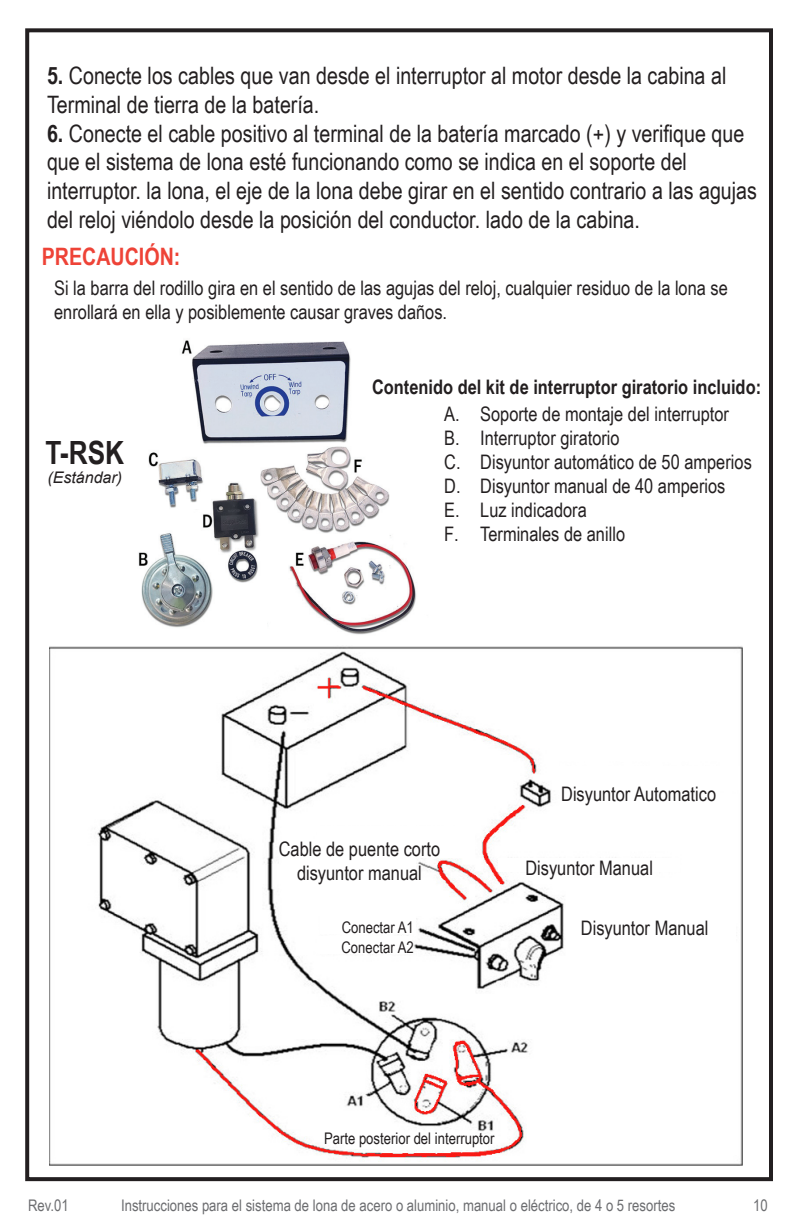
<style>
.page{position:relative;width:792px;height:1224px;background:#fff}
.page>*{position:absolute;margin:0;border:0;box-sizing:border-box;transform-origin:0 0}
.t1{font:700 32px "Arial Narrow";color:#231f20}
.t2{font:24px/28.8px "Arial Narrow";color:#231f20}
.t3{font:700 24px "Arial Narrow";color:#ee4337}
.t4{font:20px/24px "Arial Narrow";color:#231f20}
.t5{font:700 20px "Arial Narrow";color:#231f20}
.t6{font:16px "Arial Narrow";color:#6c6d70}
.t7{font:16px "Arial Narrow";color:#231f20}
.t8{font:italic 16px "Arial";color:#231f20}
.s1{font-weight:700}
</style>
<div class="page">
<div style="left:25px;top:28px;width:748px;height:1153px;border:4px solid #231f20"></div>
<img style="left:138px;top:340px;width:278px;height:295px">
<img style="left:49px;top:646px;width:694px;height:520px">
<div style="left:552px;top:766px;width:188px;height:24px;background:#fff"></div>
<div style="left:318px;top:826px;width:150px;height:32px;background:#fff"></div>
<div style="left:320px;top:856px;width:96px;height:22px;background:#fff"></div>
<div style="left:498px;top:858px;width:182px;height:14px;background:#fff"></div>
<div style="left:570px;top:918px;width:166px;height:36px;background:#fff"></div>
<div style="left:320px;top:914px;width:96px;height:20px;background:#fff"></div>
<div style="left:318px;top:936px;width:94px;height:18px;background:#fff"></div>
<div style="left:378px;top:1134px;width:110px;height:16px;background:#fff"></div>
<p class="t2" style="left:47px;top:60px;width:681px"><span class="s1">5.</span> Conecte los cables que van desde el interruptor al motor desde la cabina al<br>Terminal de tierra de la batería.</p>
<p class="t2" style="left:47px;top:118px;width:712px"><span class="s1">6.</span> Conecte el cable positivo al terminal de la batería marcado (+) y verifique que que el sistema de lona esté funcionando como se indica en el soporte del interruptor. la lona, el eje de la lona debe girar en el sentido contrario a las agujas del reloj viéndolo desde la posición del conductor. lado de la cabina.</p>
<p class="t3" style="left:42px;top:238px;width:140px">PRECAUCIÓN:</p>
<p class="t4" style="left:54px;top:276px;width:675px">Si la barra del rodillo gira en el sentido de las agujas del reloj, cualquier residuo de la lona se enrollará en ella y posiblemente causar graves daños.</p>
<h1 class="t1" style="left:45px;top:428px;width:80px">T-RSK</h1>
<p class="t8" style="left:48px;top:467px;width:76px">(Estándar)</p>
<p class="t5" style="left:372px;top:372px;width:391px">Contenido del kit de interruptor giratorio incluido:</p>
<p class="t4" style="left:444px;top:401px;width:309px">A. Soporte de montaje del interruptor<br>B. Interruptor giratorio<br>C. Disyuntor automático de 50 amperios<br>D. Disyuntor manual de 40 amperios<br>E. Luz indicadora<br>F. Terminales de anillo</p>
<p class="t4" style="left:279px;top:836px;width:163px;text-align:center">Cable de puente corto disyuntor manual</p>
<p class="t4" style="left:561px;top:781px;width:156px">Disyuntor Automatico</p>
<p class="t4" style="left:525px;top:855px;width:129px">Disyuntor Manual</p>
<p class="t7" style="left:342px;top:916px;width:74px">Conectar A1</p>
<p class="t4" style="left:581px;top:915px;width:129px">Disyuntor Manual</p>
<p class="t7" style="left:342px;top:936px;width:74px">Conectar A2</p>
<p class="t7" style="left:324px;top:1126px;width:172px">Parte posterior del interruptor</p>
<p class="t6" style="left:28px;top:1194px;width:42px">Rev.01</p>
<p class="t6" style="left:121px;top:1194px;width:556px">Instrucciones para el sistema de lona de acero o aluminio, manual o eléctrico, de 4 o 5 resortes</p>
<p class="t6" style="left:753px;top:1194px;width:16px">10</p>
</div>
